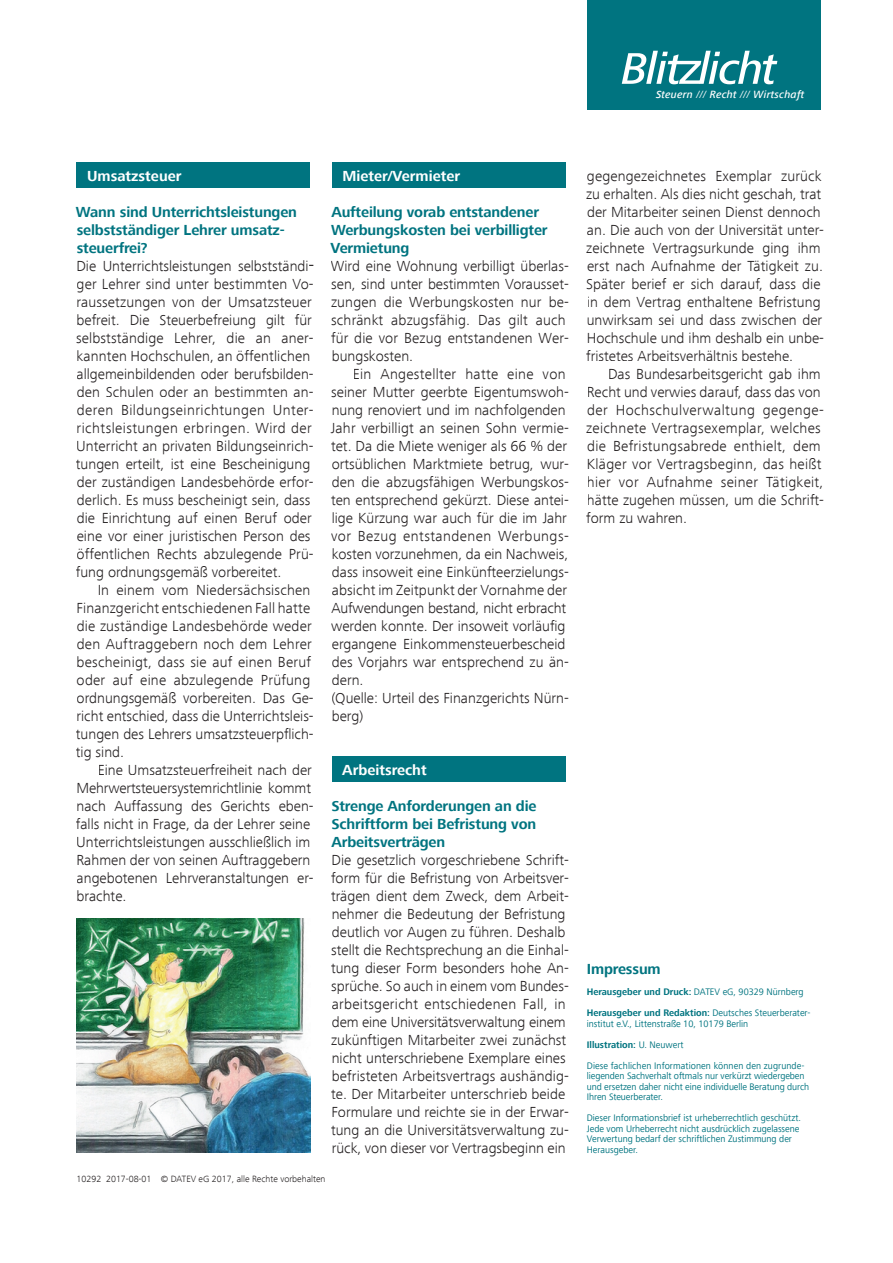
<style>
.page{position:relative;width:893px;height:1263px;background:#fff}
.page>*{position:absolute;margin:0;border:0;box-sizing:border-box;transform-origin:0 0}
.t1{font:300 15px/18px "Frutiger Next Com";color:#231f20}
.t2{font:300 15px/18px "Frutiger Next Com";letter-spacing:.02em;color:#231f20}
.t3{font:700 15px/18px "Frutiger Next Com";letter-spacing:-.01em;color:#007480}
.t4{font:700 15px "Frutiger Next Com";color:#fff}
.t5{font:italic 500 10.8px "Frutiger Next Com";letter-spacing:.02em;color:#fff}
.t6{font:9.75px/10.5px "Frutiger Next Com";color:#007480;scale:.96 1}
.t7{font:700 9.75px/21px "Frutiger Next Com";color:#007480;scale:.96 1}
.t8{font:300 9.3px "Frutiger Next Com";color:#231f20}
.s1{font-weight:400}
.s2{font-weight:700;color:#007480}
.s3{font-weight:700}
</style>
<div class="page">
<div style="left:587px;top:0;width:234px;height:110px;background:#007480"></div>
<svg style="left:622px;top:51px;width:155px;height:33px"></svg>
<div style="left:332px;top:163px;width:234px;height:25px;background:#007480"></div>
<div style="left:332px;top:757px;width:234px;height:25px;background:#007480"></div>
<div style="left:77px;top:163px;width:233px;height:25px;background:#007480"></div>
<img style="left:77px;top:919px;width:233px;height:233px">
<p class="t5" style="left:656px;top:88px;width:150px">Steuern <span class="s1">///</span> Recht <span class="s1">///</span> Wirtschaft</p>
<p class="t4" style="left:87px;top:167px;width:96px">Umsatzsteuer</p>
<p class="t1" style="left:76px;top:203px;width:240px"><span class="s2">Wann sind Unterrichtsleistungen selbstständiger Lehrer umsatz&shy;steuerfrei?<br></span>Die Unterrichtsleistungen selbstständi&shy;ger Lehrer sind unter bestimmten Vo&shy;raussetzungen von der Umsatzsteuer befreit. Die Steuerbefreiung gilt für selbstständige Lehrer, die an aner&shy;kannten Hochschulen, an öffentlichen allgemeinbildenden oder berufsbilden&shy;den Schulen oder an bestimmten an&shy;deren Bildungseinrichtungen Unter&shy;richtsleistungen erbringen. Wird der Unterricht an privaten Bildungseinrich&shy;tungen erteilt, ist eine Bescheinigung der zuständigen Landesbehörde erfor&shy;derlich. Es muss bescheinigt sein, dass die Einrichtung auf einen Beruf oder eine vor einer juristischen Person des öffentlichen Rechts abzulegende Prü&shy;fung ordnungsgemäß vorbereitet.</p>
<p class="t1" style="left:76px;top:581px;width:239px;text-indent:22px">In einem vom Niedersächsischen Finanzgericht entschiedenen Fall hatte die zuständige Landesbehörde weder den Auftraggebern noch dem Lehrer bescheinigt, dass sie auf einen Beruf oder auf eine abzulegende Prüfung ordnungsgemäß vorbereiten. Das Ge&shy;richt entschied, dass die Unterrichtsleis&shy;tungen des Lehrers umsatzsteuerpflich&shy;tig sind.</p>
<p class="t1" style="left:76px;top:761px;width:239px;text-indent:22px">Eine Umsatzsteuerfreiheit nach der Mehrwertsteuersystemrichtlinie kommt nach Auffassung des Gerichts eben&shy;falls nicht in Frage, da der Lehrer seine Unterrichtsleistungen ausschließlich im Rahmen der von seinen Auftraggebern angebotenen Lehrveranstaltungen er&shy;brachte.</p>
<p class="t4" style="left:342px;top:167px;width:119px">Mieter/Vermieter</p>
<p class="t3" style="left:331px;top:203px;width:219px">Aufteilung vorab entstandener<br>Werbungskosten bei verbilligter<br>Vermietung</p>
<p class="t1" style="left:331px;top:257px;width:239px">Wird eine Wohnung verbilligt überlas&shy;sen, sind unter bestimmten Vorausset&shy;zungen die Werbungskosten nur be&shy;schränkt abzugsfähig. Das gilt auch für die vor Bezug entstandenen Wer&shy;bungskosten.</p>
<p class="t1" style="left:331px;top:365px;width:239px;text-indent:22px">Ein Angestellter hatte eine von seiner Mutter geerbte Eigentumswoh&shy;nung renoviert und im nachfolgenden Jahr verbilligt an seinen Sohn vermie&shy;tet. Da die Miete weniger als 66 % der ortsüblichen Marktmiete betrug, wur&shy;den die abzugsfähigen Werbungskos&shy;ten entsprechend gekürzt. Diese antei&shy;lige Kürzung war auch für die im Jahr vor Bezug entstandenen Werbungs&shy;kosten vorzunehmen, da ein Nachweis, dass insoweit eine Einkünfteerzielungs&shy;absicht im Zeitpunkt der Vornahme der Aufwendungen bestand, nicht erbracht werden konnte. Der insoweit vorläufig ergangene Einkommensteuerbescheid des Vorjahrs war entsprechend zu än&shy;dern.<br>(Quelle: Urteil des Finanzgerichts Nürn&shy;berg)</p>
<p class="t4" style="left:342px;top:761px;width:86px">Arbeitsrecht</p>
<p class="t3" style="left:331px;top:797px;width:206px;text-align:justify">Strenge Anforderungen an die Schriftform bei Befristung von Arbeitsverträgen</p>
<p class="t1" style="left:331px;top:851px;width:239px">Die gesetzlich vorgeschriebene Schrift&shy;form für die Befristung von Arbeitsver&shy;trägen dient dem Zweck, dem Arbeit&shy;nehmer die Bedeutung der Befristung deutlich vor Augen zu führen. Deshalb stellt die Rechtsprechung an die Einhal&shy;tung dieser Form besonders hohe An&shy;sprüche. So auch in einem vom Bundes&shy;arbeitsgericht entschiedenen Fall, in dem eine Universitätsverwaltung einem zukünftigen Mitarbeiter zwei zunächst nicht unterschriebene Exemplare eines befristeten Arbeitsvertrags aushändig&shy;te. Der Mitarbeiter unterschrieb beide Formulare und reichte sie in der Erwar&shy;tung an die Universitätsverwaltung zu&shy;rück, von dieser vor Vertragsbeginn ein</p>
<p class="t8" style="left:77px;top:1174px;width:250px">10292 2017-08-01 © DATEV eG 2017, alle Rechte vorbehalten</p>
<p class="t1" style="left:586px;top:167px;width:239px">gegengezeichnetes Exemplar zurück zu erhalten. Als dies nicht geschah, trat der Mitarbeiter seinen Dienst dennoch an. Die auch von der Universität unter&shy;zeichnete Vertragsurkunde ging ihm erst nach Aufnahme der Tätigkeit zu.<br>Später berief er sich darauf, dass die in dem Vertrag enthaltene Befristung unwirksam sei und dass zwischen der Hochschule und ihm deshalb ein unbe&shy;fristetes Arbeitsverhältnis bestehe.</p>
<p class="t2" style="left:586px;top:365px;width:239px;text-indent:22px">Das Bundesarbeitsgericht gab ihm Recht und verwies darauf, dass das von der Hochschulverwaltung gegenge&shy;zeichnete Vertragsexemplar, welches die Befristungsabrede enthielt, dem Kläger vor Vertragsbeginn, das heißt hier vor Aufnahme seiner Tätigkeit, hätte zugehen müssen, um die Schrift&shy;form zu wahren.</p>
<p class="t3" style="left:587px;top:960px;width:75px">Impressum</p>
<p class="t7" style="left:587px;top:981px;width:235px">Herausgeber und Druck: <span class="s1">DATEV eG, 90329 Nürnberg<br></span>Herausgeber und Redaktion: <span class="s1">Deutsches Steuerberater-</span></p>
<p class="t6" style="left:587px;top:1013px;width:228px;line-height:21px">institut e.V., Littenstraße 10, 10179 Berlin<br><span class="s3">Illustration:</span> U. Neuwert<br>Diese fachlichen Informationen können den zugrunde-</p>
<p class="t6" style="left:587px;top:1070px;width:233px">liegenden Sachverhalt oftmals nur verkürzt wiedergeben und ersetzen daher nicht eine individuelle Beratung durch<br>Ihren Steuerberater.</p>
<p class="t6" style="left:587px;top:1112px;width:225px">Dieser Informationsbrief ist urheberrechtlich geschützt.<br>Jede vom Urheberrecht nicht ausdrücklich zugelassene Verwertung bedarf der schriftlichen Zustimmung der Herausgeber.</p>
</div>
